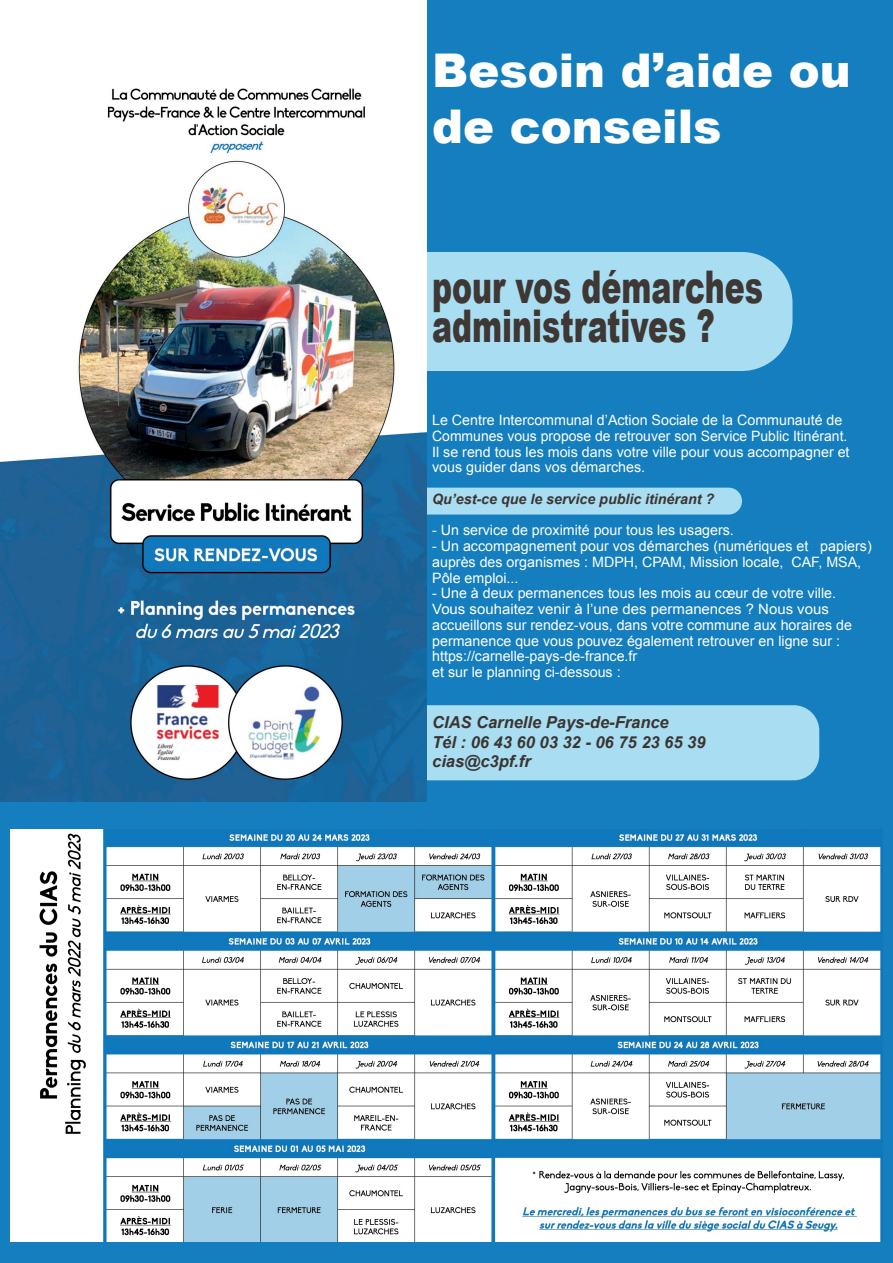
<style>
.page{position:relative;width:893px;height:1263px;background:#147ebf}
.page>*{position:absolute;margin:0;border:0;box-sizing:border-box;transform-origin:0 0}
.t1{font:900 46.5px/55.8px "Arial";color:#fff}
.t2{font:900 45px/39px "Arial";color:#3e3734;scale:.67 1}
.t3{font:italic 700 16.5px/19.5px "Arial";color:#3b3532}
.t4{font:14.25px/15.8px "Arial";color:#fff}
.t5{font:italic 700 14.25px "Arial";color:#3b3532}
</style>
<div class="page">
<img style="left:11px;top:829px;width:871px;height:412px">
<div style="left:393px;top:488px;width:349px;height:26px;background:#a9ddf1;border-radius:13px"></div>
<div style="left:343px;top:252px;width:449px;height:119px;background:#a9ddf1;border-radius:51px"></div>
<div style="left:393px;top:705px;width:426px;height:75px;background:#a9ddf1;border-radius:26px"></div>
<img style="left:0;top:0;width:426px;height:801px">
<h1 class="t1" style="left:432px;top:41px;width:420px">Besoin d’aide ou de conseils</h1>
<h2 class="t2" style="left:432px;top:266px;width:495px">pour vos démarches administratives ?</h2>
<p class="t4" style="left:432px;top:412px;width:419px">Le Centre Intercommunal d’Action Sociale de la Communauté de Communes vous propose de retrouver son Service Public Itinérant.<br>Il se rend tous les mois dans votre ville pour vous accompagner et vous guider dans vos démarches.</p>
<p class="t5" style="left:432px;top:489px;width:283px">Qu’est-ce que le service public itinérant ?</p>
<p class="t4" style="left:432px;top:522px;width:303px">- Un service de proximité pour tous les usagers.</p>
<p class="t4" style="left:432px;top:538px;width:441px">- Un accompagnement pour vos démarches (numériques et papiers) auprès des organismes : MDPH, CPAM, Mission locale, CAF, MSA,<br>Pôle emploi...</p>
<p class="t4" style="left:432px;top:585px;width:421px">- Une à deux permanences tous les mois au cœur de votre ville.<br>Vous souhaitez venir à l’une des permanences ? Nous vous accueillons sur rendez-vous, dans votre commune aux horaires de permanence que vous pouvez également retrouver en ligne sur : https://carnelle-pays-de-france.fr<br>et sur le planning ci-dessous :</p>
<p class="t3" style="left:432px;top:713px;width:275px">CIAS Carnelle Pays-de-France<br>Tél : 06 43 60 03 32 - 06 75 23 65 39 cias@c3pf.fr</p>
</div>
